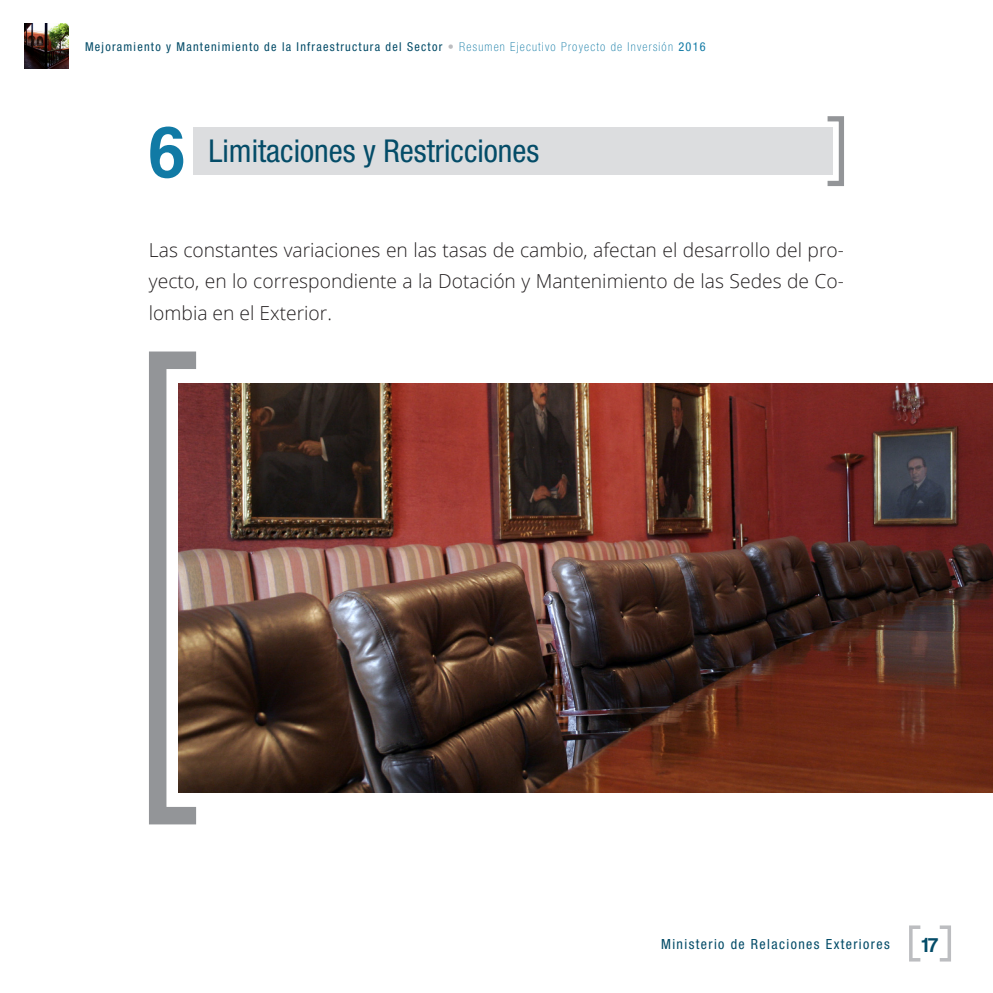
<style>
.page{position:relative;width:993px;height:993px;background:#fff}
.page>*{position:absolute;margin:0;border:0;box-sizing:border-box;transform-origin:0 0}
.t1{font:72.98px "Coolvetica Rg";color:#117aa5}
.t2{font:condensed 31.5px "Helvetica Neue LT Std";color:#044c68}
.t3{font:21px "Coolvetica Rg";color:#044c68}
.t4{font:300 19.25px/31.5px "Open Sans";color:#231f20;text-align:justify}
.t5{font:condensed 14px "Helvetica Neue LT Std";letter-spacing:.1em;color:#044c68}
.t6{font:condensed 12.25px "Helvetica Neue LT Std";letter-spacing:.1em;color:#044c68}
.s1{color:#bcbdc0}
.s2{font-weight:100;color:#117aa5}
.s3{color:#117aa5}
</style>
<div class="page">
<div style="left:937px;top:925px;width:13px;height:36px;border:4px solid #bcbdc0"></div>
<div style="left:908px;top:925px;width:13px;height:36px;border:4px solid #bcbdc0"></div>
<img style="left:24px;top:24px;width:45px;height:44px">
<img style="left:179px;top:383px;width:813px;height:409px">
<div style="left:193px;top:127px;width:639px;height:48px;background:#dcdddf"></div>
<div style="left:824px;top:116px;width:19px;height:70px;border:5px solid #939598"></div>
<div style="left:149px;top:351px;width:56px;height:473px;border:18px solid #939598"></div>
<p class="t6" style="left:85px;top:39px;width:622px">Mejoramiento y Mantenimiento de la Infraestructura del Sector <span class="s1">•</span> <span class="s2">Resumen Ejecutivo Proyecto de Inversión</span> <span class="s3">2016</span></p>
<h1 class="t1" style="left:149px;top:109px;width:37px">6</h1>
<h2 class="t2" style="left:208px;top:133px;width:332px">Limitaciones y Restricciones</h2>
<p class="t4" style="left:149px;top:233px;width:696px">Las constantes variaciones en las tasas de cambio, afectan el desarrollo del pro&shy;yecto, en lo correspondiente a la Dotación y Mantenimiento de las Sedes de Co&shy;lombia en el Exterior.</p>
<p class="t5" style="left:660px;top:935px;width:230px">Ministerio de Relaciones Exteriores</p>
<p class="t3" style="left:921px;top:931px;width:18px">17</p>
</div>
